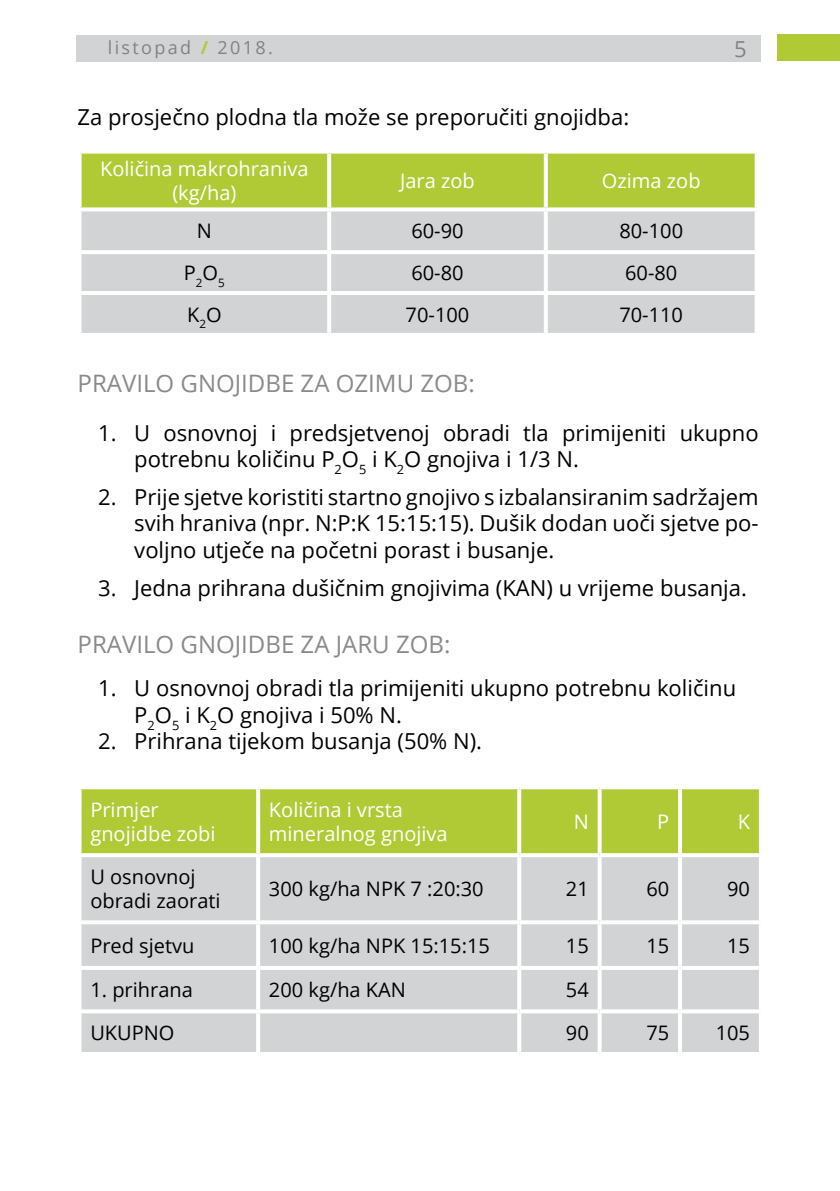
<style>
.page{position:relative;width:840px;height:1191px;background:#fff}
.page>*{position:absolute;margin:0;border:0;box-sizing:border-box;transform-origin:0 0}
.t1{font:24px "Open Sans";color:#8a8a8a}
.t2{font:22px/26.4px "Open Sans";color:#000}
.t3{font:22px "Open Sans";color:#808285}
.t4{font:20px/24px "Open Sans";color:#000}
.t5{font:20px/24px "Open Sans";color:#fff}
.t6{font:18px "Open Sans";letter-spacing:.13em;color:#808285}
.s1{font-weight:700;color:#b0ca36}
</style>
<div class="page">
<div style="left:76px;top:35px;width:684px;height:26px;background:#d1d3d4"></div>
<div style="left:776px;top:34px;width:63px;height:27px;background:#b0ca36"></div>
<div style="left:81px;top:154px;width:673px;height:53px;background:#b0ca36"></div>
<div style="left:81px;top:211px;width:673px;height:122px;background:#d1d3d4"></div>
<svg style="left:79px;top:153px;width:250px;height:1px"></svg>
<svg style="left:329px;top:151px;width:216px;height:3px"></svg>
<svg style="left:327px;top:154px;width:4px;height:53px"></svg>
<svg style="left:545px;top:151px;width:212px;height:3px"></svg>
<svg style="left:543px;top:154px;width:4px;height:53px"></svg>
<svg style="left:754px;top:154px;width:1px;height:53px"></svg>
<svg style="left:79px;top:207px;width:250px;height:1px"></svg>
<svg style="left:329px;top:207px;width:216px;height:3px"></svg>
<hr style="left:327px;top:211px;width:4px;height:39px;background:#fff">
<svg style="left:545px;top:207px;width:212px;height:3px"></svg>
<svg style="left:543px;top:211px;width:4px;height:39px"></svg>
<svg style="left:754px;top:211px;width:2px;height:39px"></svg>
<hr style="left:77px;top:250px;width:252px;height:4px;background:#fff">
<hr style="left:329px;top:250px;width:216px;height:4px;background:#fff">
<hr style="left:327px;top:254px;width:4px;height:37px;background:#fff">
<hr style="left:545px;top:250px;width:213px;height:4px;background:#fff">
<svg style="left:543px;top:254px;width:4px;height:37px"></svg>
<svg style="left:754px;top:254px;width:1px;height:37px"></svg>
<hr style="left:77px;top:291px;width:252px;height:4px;background:#fff">
<hr style="left:329px;top:291px;width:216px;height:4px;background:#fff">
<hr style="left:327px;top:295px;width:4px;height:38px;background:#fff">
<hr style="left:545px;top:291px;width:213px;height:4px;background:#fff">
<svg style="left:543px;top:295px;width:4px;height:38px"></svg>
<svg style="left:754px;top:295px;width:1px;height:38px"></svg>
<div style="left:81px;top:789px;width:677px;height:64px;background:#b0ca36"></div>
<div style="left:81px;top:857px;width:677px;height:195px;background:#d1d3d4"></div>
<svg style="left:256px;top:789px;width:4px;height:64px"></svg>
<svg style="left:517px;top:789px;width:4px;height:64px"></svg>
<svg style="left:597px;top:789px;width:4px;height:64px"></svg>
<svg style="left:677px;top:789px;width:4px;height:64px"></svg>
<svg style="left:758px;top:789px;width:3px;height:64px"></svg>
<svg style="left:79px;top:853px;width:179px;height:1px"></svg>
<svg style="left:258px;top:853px;width:261px;height:2px"></svg>
<hr style="left:256px;top:857px;width:4px;height:63px;background:#fff">
<svg style="left:519px;top:853px;width:80px;height:2px"></svg>
<hr style="left:517px;top:857px;width:4px;height:63px;background:#fff">
<svg style="left:599px;top:853px;width:80px;height:4px"></svg>
<svg style="left:597px;top:857px;width:4px;height:63px"></svg>
<svg style="left:679px;top:853px;width:82px;height:1px"></svg>
<svg style="left:677px;top:857px;width:4px;height:63px"></svg>
<svg style="left:758px;top:857px;width:1px;height:63px"></svg>
<svg style="left:80px;top:920px;width:178px;height:4px"></svg>
<svg style="left:258px;top:920px;width:261px;height:4px"></svg>
<hr style="left:256px;top:924px;width:4px;height:42px;background:#fff">
<svg style="left:519px;top:920px;width:80px;height:4px"></svg>
<hr style="left:517px;top:924px;width:4px;height:42px;background:#fff">
<svg style="left:599px;top:920px;width:80px;height:4px"></svg>
<svg style="left:597px;top:924px;width:4px;height:42px"></svg>
<svg style="left:679px;top:920px;width:81px;height:4px"></svg>
<svg style="left:677px;top:924px;width:4px;height:42px"></svg>
<svg style="left:758px;top:924px;width:2px;height:42px"></svg>
<hr style="left:77px;top:966px;width:181px;height:4px;background:#fff">
<hr style="left:258px;top:966px;width:261px;height:4px;background:#fff">
<hr style="left:256px;top:970px;width:4px;height:39px;background:#fff">
<hr style="left:519px;top:966px;width:80px;height:4px;background:#fff">
<hr style="left:517px;top:970px;width:4px;height:39px;background:#fff">
<hr style="left:599px;top:966px;width:80px;height:4px;background:#fff">
<svg style="left:597px;top:970px;width:4px;height:39px"></svg>
<hr style="left:679px;top:966px;width:83px;height:4px;background:#fff">
<svg style="left:677px;top:970px;width:4px;height:39px"></svg>
<svg style="left:758px;top:970px;width:1px;height:39px"></svg>
<svg style="left:80px;top:1009px;width:178px;height:4px"></svg>
<svg style="left:258px;top:1009px;width:261px;height:4px"></svg>
<hr style="left:256px;top:1013px;width:4px;height:39px;background:#fff">
<svg style="left:519px;top:1009px;width:80px;height:4px"></svg>
<hr style="left:517px;top:1013px;width:4px;height:39px;background:#fff">
<svg style="left:599px;top:1009px;width:80px;height:4px"></svg>
<svg style="left:597px;top:1013px;width:4px;height:39px"></svg>
<svg style="left:679px;top:1009px;width:82px;height:4px"></svg>
<svg style="left:677px;top:1013px;width:4px;height:39px"></svg>
<svg style="left:758px;top:1013px;width:3px;height:39px"></svg>
<p class="t6" style="left:108px;top:35px;width:166px">listopad <span class="s1">/</span> 2018.</p>
<p class="t3" style="left:734px;top:33px;width:14px">5</p>
<p class="t2" style="left:77px;top:103px;width:553px">Za prosječno plodna tla može se preporučiti gnojidba:</p>
<p class="t5" style="left:100px;top:156px;width:210px;text-align:center">Količina makrohraniva (kg/ha)</p>
<p class="t5" style="left:400px;top:168px;width:76px">Jara zob</p>
<p class="t5" style="left:601px;top:168px;width:100px">Ozima zob</p>
<p class="t4" style="left:197px;top:219px;width:17px">N</p>
<p class="t4" style="left:411px;top:219px;width:54px">60-90</p>
<p class="t4" style="left:619px;top:219px;width:65px">80-100</p>
<p class="t4" style="left:184px;top:260px;width:42px">P<sub>2</sub>O<sub>5</sub></p>
<p class="t4" style="left:411px;top:260px;width:54px">60-80</p>
<p class="t4" style="left:624px;top:260px;width:54px">60-80</p>
<p class="t4" style="left:187px;top:302px;width:36px">K<sub>2</sub>O</p>
<p class="t4" style="left:405px;top:302px;width:65px">70-100</p>
<p class="t4" style="left:619px;top:302px;width:65px">70-110</p>
<p class="t1" style="left:77px;top:366px;width:398px">PRAVILO GNOJIDBE ZA OZIMU ZOB:</p>
<p class="t2" style="left:134px;top:419px;width:625px;text-indent:-36px">1. U osnovnoj i predsjetvenoj obradi tla primijeniti ukupno potrebnu količinu P<sub>2</sub>O<sub>5</sub> i K<sub>2</sub>O gnojiva i 1/3 N.</p>
<p class="t2" style="left:134px;top:483px;width:625px;text-align:justify;text-indent:-36px">2. Prije sjetve koristiti startno gnojivo s izbalansiranim sadržajem svih hraniva (npr. N:P:K 15:15:15). Dušik dodan uoči sjetve po&shy;voljno utječe na početni porast i busanje.</p>
<p class="t2" style="left:98px;top:574px;width:649px">3. Jedna prihrana dušičnim gnojivima (KAN) u vrijeme busanja.</p>
<p class="t1" style="left:77px;top:627px;width:374px">PRAVILO GNOJIDBE ZA JARU ZOB:</p>
<p class="t2" style="left:134px;top:674px;width:603px;text-indent:-36px">1. U osnovnoj obradi tla primijeniti ukupno potrebnu količinu<br>P<sub>2</sub>O<sub>5</sub> i K<sub>2</sub>O gnojiva i 50% N.</p>
<p class="t2" style="left:98px;top:727px;width:385px">2. Prihrana tijekom busanja (50% N).</p>
<p class="t5" style="left:90px;top:797px;width:127px">Primjer gnojidbe zobi</p>
<p class="t5" style="left:269px;top:797px;width:180px">Količina i vrsta mineralnog gnojiva</p>
<p class="t5" style="left:573px;top:809px;width:17px">N</p>
<p class="t5" style="left:656px;top:809px;width:14px">P</p>
<p class="t5" style="left:737px;top:809px;width:14px">K</p>
<p class="t4" style="left:90px;top:864px;width:132px">U osnovnoj obradi zaorati</p>
<p class="t4" style="left:269px;top:876px;width:216px">300 kg/ha NPK 7 :20:30</p>
<p class="t4" style="left:565px;top:876px;width:24px">21</p>
<p class="t4" style="left:646px;top:876px;width:24px">60</p>
<p class="t4" style="left:726px;top:876px;width:24px">90</p>
<p class="t4" style="left:90px;top:933px;width:106px">Pred sjetvu</p>
<p class="t4" style="left:269px;top:933px;width:222px">100 kg/ha NPK 15:15:15</p>
<p class="t4" style="left:565px;top:933px;width:24px">15</p>
<p class="t4" style="left:646px;top:933px;width:24px">15</p>
<p class="t4" style="left:726px;top:933px;width:24px">15</p>
<p class="t4" style="left:90px;top:977px;width:104px">1. prihrana</p>
<p class="t4" style="left:269px;top:977px;width:138px">200 kg/ha KAN</p>
<p class="t4" style="left:565px;top:977px;width:24px">54</p>
<p class="t4" style="left:90px;top:1020px;width:86px">UKUPNO</p>
<p class="t4" style="left:565px;top:1020px;width:24px">90</p>
<p class="t4" style="left:646px;top:1020px;width:24px">75</p>
<p class="t4" style="left:715px;top:1020px;width:36px">105</p>
</div>
